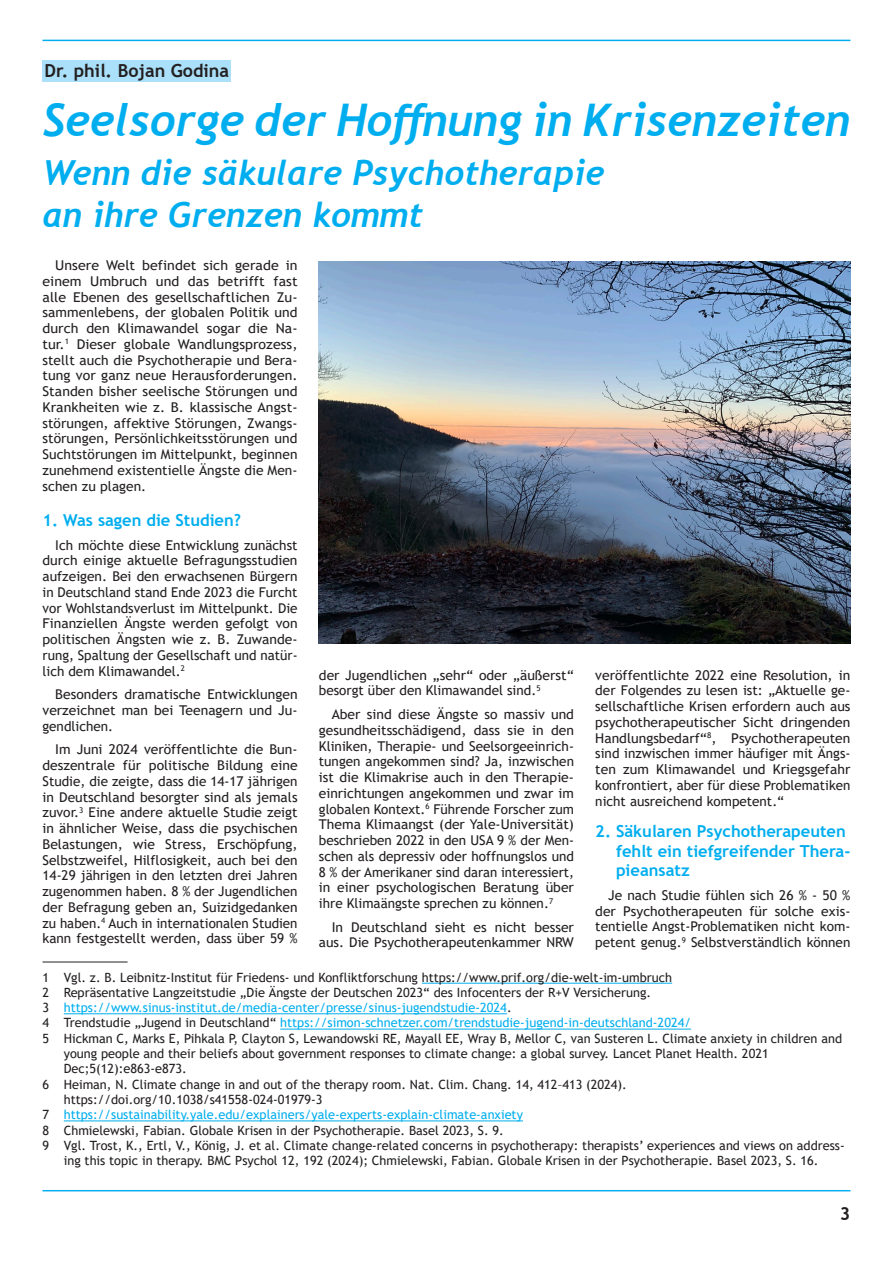
<style>
.page{position:relative;width:893px;height:1263px;background:#fff}
.page>*{position:absolute;margin:0;border:0;box-sizing:border-box;transform-origin:0 0}
._01_Headline_30pt{font:italic 700 45px "Trebuchet";color:#00aeef}
._02_Subline_23pt{font:italic 700 34.5px/42px "Trebuchet";color:#00aeef}
.Autor{font:700 18px "Trebuchet MS";color:#231f20}
._04_Subline_Fließtext_11pt{font:700 16.5px/19.5px "Trebuchet MS";color:#00aeef}
._05_Fließtext_9pt{font:13.5px/15.8px "Trebuchet MS";color:#231f20;text-align:justify}
._05_Fließtext_9pt-2{font:13.5px/15.8px "Trebuchet MS";color:#231f20;text-align:justify;scale:1.05 1}
.Fußnote{font:12.75px/15.3px "Trebuchet MS";color:#231f20}
.Fußnote-2{font:12.75px "Trebuchet MS";color:#00aeef}
.s1{color:#231f20}
</style>
<div class="page">
<hr style="left:43px;top:40px;width:807px;height:1px;background:#00aeef">
<hr style="left:43px;top:1190px;width:807px;height:1px;background:#00aeef">
<div style="left:43px;top:60px;width:188px;height:21px;background:#aae0f9"></div>
<hr style="left:43px;top:962px;width:85px;height:1px;background:#231f20">
<hr style="left:422px;top:983px;width:250px;height:1px;background:#00aeef">
<hr style="left:64px;top:1013px;width:443px;height:1px;background:#00aeef">
<hr style="left:280px;top:1029px;width:411px;height:1px;background:#00aeef">
<hr style="left:64px;top:1120px;width:459px;height:1px;background:#00aeef">
<img style="left:319px;top:261px;width:531px;height:382px">
<p class="Autor" style="left:45px;top:59px;width:186px">Dr. phil. Bojan Godina</p>
<p class="_01_Headline_30pt" style="left:43px;top:92px;width:809px">Seelsorge der Hoffnung in Krisenzeiten</p>
<p class="_02_Subline_23pt" style="left:43px;top:151px;width:563px">Wenn die säkulare Psychotherapie an ihre Grenzen kommt</p>
<p class="_05_Fließtext_9pt-2" style="left:43px;top:257px;width:244px;text-indent:13px">Unsere Welt befindet sich gerade in einem Umbruch und das betrifft fast alle Ebenen des gesellschaftlichen Zu&shy;sammenlebens, der globalen Politik und durch den Klimawandel sogar die Na&shy;tur.<sup>1</sup> Dieser globale Wandlungsprozess, stellt auch die Psychotherapie und Bera&shy;tung vor ganz neue Herausforderungen.<br>Standen bisher seelische Störungen und Krankheiten wie z. B. klassische Angst&shy;störungen, affektive Störungen, Zwangs&shy;störungen, Persönlichkeitsstörungen und Suchtstörungen im Mittelpunkt, beginnen zunehmend existentielle Ängste die Men&shy;schen zu plagen.</p>
<p class="_04_Subline_Fließtext_11pt" style="left:43px;top:510px;width:200px">1. Was sagen die Studien?</p>
<p class="_05_Fließtext_9pt" style="left:43px;top:537px;width:257px;text-indent:13px">Ich möchte diese Entwicklung zunächst durch einige aktuelle Befragungsstudien aufzeigen. Bei den erwachsenen Bürgern in Deutschland stand Ende 2023 die Furcht vor Wohlstandsverlust im Mittelpunkt. Die Finanziellen Ängste werden gefolgt von politischen Ängsten wie z. B. Zuwande&shy;rung, Spaltung der Gesellschaft und natür&shy;lich dem Klimawandel.<sup>2</sup></p>
<p class="_05_Fließtext_9pt" style="left:43px;top:686px;width:257px;text-indent:13px">Besonders dramatische Entwicklungen verzeichnet man bei Teenagern und Ju&shy;gendlichen.</p>
<p class="_05_Fließtext_9pt" style="left:43px;top:741px;width:257px;text-indent:13px">Im Juni 2024 veröffentlichte die Bun&shy;deszentrale für politische Bildung eine Studie, die zeigte, dass die 14-17 jährigen in Deutschland besorgter sind als jemals zuvor.<sup>3</sup> Eine andere aktuelle Studie zeigt in ähnlicher Weise, dass die psychischen Belastungen, wie Stress, Erschöpfung, Selbstzweifel, Hilflosigkeit, auch bei den 14-29 jährigen in den letzten drei Jahren zugenommen haben. 8 % der Jugendlichen der Befragung geben an, Suizidgedanken zu haben.<sup>4</sup> Auch in internationalen Studien kann festgestellt werden, dass über 59 %</p>
<p class="_05_Fließtext_9pt" style="left:319px;top:667px;width:257px">der Jugendlichen „sehr“ oder „äußerst“ besorgt über den Klimawandel sind.<sup>5</sup></p>
<p class="_05_Fließtext_9pt" style="left:319px;top:706px;width:257px;text-indent:13px">Aber sind diese Ängste so massiv und gesundheitsschädigend, dass sie in den Kliniken, Therapie- und Seelsorgeeinrich&shy;tungen angekommen sind? Ja, inzwischen ist die Klimakrise auch in den Therapie&shy;einrichtungen angekommen und zwar im globalen Kontext.<sup>6</sup> Führende Forscher zum Thema Klimaangst (der Yale-Universität) beschrieben 2022 in den USA 9 % der Men&shy;schen als depressiv oder hoffnungslos und 8 % der Amerikaner sind daran interessiert, in einer psychologischen Beratung über ihre Klimaängste sprechen zu können.<sup>7</sup></p>
<p class="_05_Fließtext_9pt" style="left:319px;top:919px;width:257px;text-align:right">In Deutschland sieht es nicht besser aus. Die Psychotherapeutenkammer NRW</p>
<p class="_05_Fließtext_9pt" style="left:595px;top:667px;width:257px">veröffentlichte 2022 eine Resolution, in der Folgendes zu lesen ist: „Aktuelle ge&shy;sellschaftliche Krisen erfordern auch aus psychotherapeutischer Sicht dringenden Handlungsbedarf“<sup>8</sup>, Psychotherapeuten sind inzwischen immer häufiger mit Ängs&shy;ten zum Klimawandel und Kriegsgefahr konfrontiert, aber für diese Problematiken nicht ausreichend kompetent.“</p>
<p class="_04_Subline_Fließtext_11pt" style="left:616px;top:822px;width:236px;text-indent:-21px">2. Säkularen Psychotherapeuten fehlt ein tiefgreifender Thera&shy;pieansatz</p>
<p class="_05_Fließtext_9pt" style="left:595px;top:887px;width:257px;text-indent:13px">Je nach Studie fühlen sich 26 % - 50 % der Psychotherapeuten für solche exis&shy;tentielle Angst-Problematiken nicht kom&shy;petent genug.<sup>9</sup> Selbstverständlich können</p>
<p class="Fußnote" style="left:43px;top:969px;width:631px">1 Vgl. z. B. Leibnitz-Institut für Friedens- und Konfliktforschung https://www.prif.org/die-welt-im-umbruch</p>
<p class="Fußnote" style="left:43px;top:984px;width:610px">2 Repräsentative Langzeitstudie „Die Ängste der Deutschen 2023“ des Infocenters der R+V Versicherung.</p>
<p class="Fußnote-2" style="left:43px;top:999px;width:471px"><span class="s1">3</span> https://www.sinus-institut.de/media-center/presse/sinus-jugendstudie-2024<span class="s1">.</span></p>
<p class="Fußnote-2" style="left:43px;top:1015px;width:650px"><span class="s1">4 Trendstudie „Jugend in Deutschland“</span> https://simon-schnetzer.com/trendstudie-jugend-in-deutschland-2024/</p>
<p class="Fußnote" style="left:64px;top:1030px;width:780px;text-indent:-21px">5 Hickman C, Marks E, Pihkala P, Clayton S, Lewandowski RE, Mayall EE, Wray B, Mellor C, van Susteren L. Climate anxiety in children and young people and their beliefs about government responses to climate change: a global survey. Lancet Planet Health. 2021<br>Dec;5(12):e863-e873.</p>
<p class="Fußnote" style="left:64px;top:1076px;width:565px;text-indent:-21px">6 Heiman, N. Climate change in and out of the therapy room. Nat. Clim. Chang. 14, 412–413 (2024). https://doi.org/10.1038/s41558-024-01979-3</p>
<p class="Fußnote-2" style="left:43px;top:1107px;width:482px"><span class="s1">7</span> https://sustainability.yale.edu/explainers/yale-experts-explain-climate-anxiety</p>
<p class="Fußnote" style="left:43px;top:1122px;width:463px">8 Chmielewski, Fabian. Globale Krisen in der Psychotherapie. Basel 2023, S. 9.</p>
<p class="Fußnote" style="left:43px;top:1137px;width:804px;text-align:center">9 Vgl. Trost, K., Ertl, V., König, J. et al. Climate change-related concerns in psychotherapy: therapists’ experiences and views on address&shy;ing this topic in therapy. BMC Psychol 12, 192 (2024); Chmielewski, Fabian. Globale Krisen in der Psychotherapie. Basel 2023, S. 16.</p>
<h3 class="Autor" style="left:840px;top:1203px;width:12px">3</h3>
</div>
